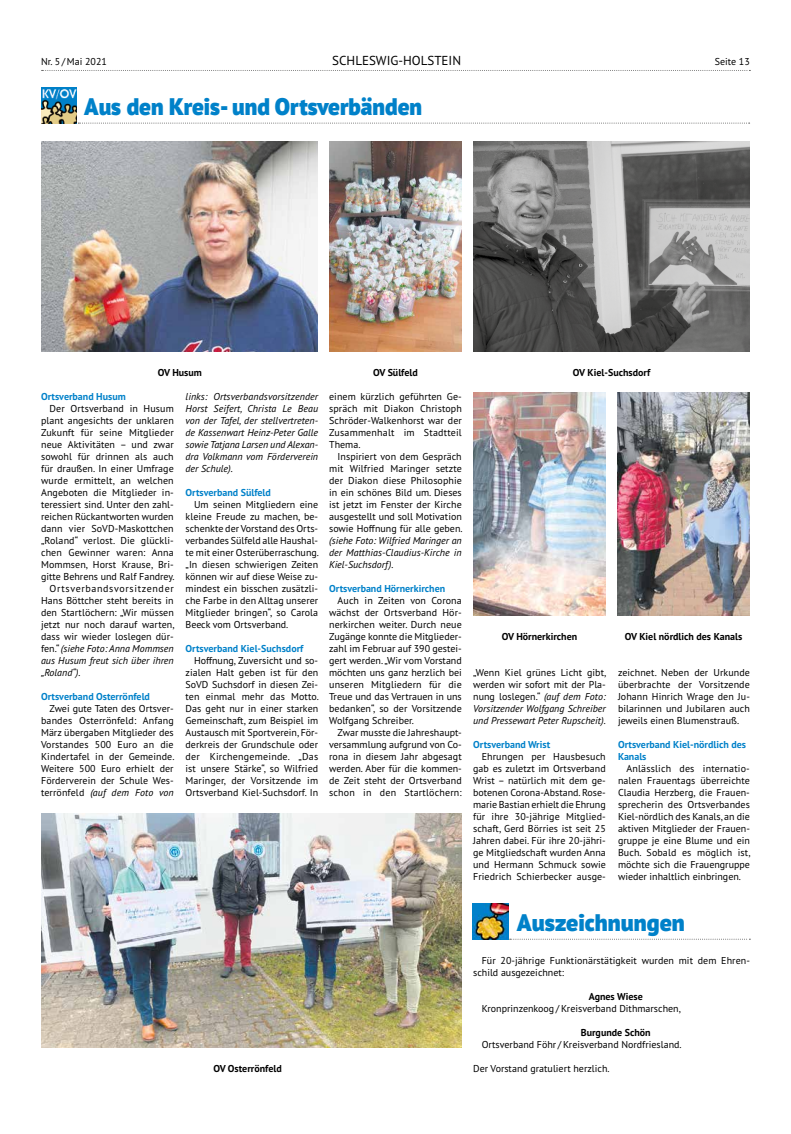
<style>
.page{position:relative;width:791px;height:1134px;background:#fff}
.page>*{position:absolute;margin:0;border:0;box-sizing:border-box;transform-origin:0 0}
.t1{font:900 24px "PT Sans Pro";color:#0081c9}
.t2{font:13px "PT Sans Pro";color:#000}
.t3{font:10px/12px "PT Sans Pro";letter-spacing:.005em;color:#000;text-align:justify}
.t4{font:italic 10px/12px "PT Sans Pro";color:#000;text-align:justify}
.t5{font:700 10px/12px "PT Sans Pro";color:#0081c9}
.t6{font:700 10px "PT Sans Pro";color:#000}
.t7{font:10px "PT Sans Pro";letter-spacing:.065em;color:#000}
.s1{font-style:normal}
.s2{font-style:italic}
</style>
<div class="page">
<img style="left:41px;top:88px;width:36px;height:36px">
<svg style="left:78px;top:123px;width:672px;height:1px"></svg>
<img style="left:41px;top:142px;width:277px;height:210px">
<img style="left:473px;top:142px;width:277px;height:210px">
<img style="left:41px;top:814px;width:421px;height:234px">
<img style="left:473px;top:392px;width:133px;height:223px">
<img style="left:617px;top:392px;width:133px;height:224px">
<img style="left:329px;top:142px;width:133px;height:210px">
<img style="left:472px;top:904px;width:36px;height:36px">
<svg style="left:510px;top:939px;width:240px;height:1px"></svg>
<svg style="left:42px;top:70px;width:708px;height:1px"></svg>
<p class="t3" style="left:41px;top:55px;width:67px">Nr. 5 / Mai 2021</p>
<h2 class="t2" style="left:332px;top:52px;width:130px">SCHLESWIG-HOLSTEIN</h2>
<p class="t3" style="left:715px;top:55px;width:36px">Seite 13</p>
<h1 class="t1" style="left:84px;top:91px;width:339px">Aus den Kreis- und Ortsverbänden</h1>
<p class="t6" style="left:373px;top:365px;width:46px">OV Sülfeld</p>
<p class="t6" style="left:158px;top:365px;width:46px">OV Husum</p>
<p class="t6" style="left:573px;top:365px;width:79px">OV Kiel-Suchsdorf</p>
<p class="t5" style="left:41px;top:390px;width:86px">Ortsverband Husum</p>
<p class="t3" style="left:50px;top:402px;width:126px">Der Ortsverband in Husum</p>
<p class="t3" style="left:41px;top:414px;width:134px">plant angesichts der unklaren</p>
<p class="t3" style="left:41px;top:426px;width:134px">Zukunft für seine Mitglieder</p>
<p class="t3" style="left:41px;top:438px;width:134px">neue Aktivitäten – und zwar</p>
<p class="t3" style="left:41px;top:450px;width:134px">sowohl für drinnen als auch</p>
<p class="t3" style="left:41px;top:462px;width:134px">für draußen. In einer Umfrage</p>
<p class="t3" style="left:41px;top:474px;width:134px">wurde ermittelt, an welchen</p>
<p class="t3" style="left:41px;top:486px;width:134px">Angeboten die Mitglieder in-</p>
<p class="t3" style="left:41px;top:498px;width:134px">teressiert sind. Unter den zahl-</p>
<p class="t3" style="left:41px;top:510px;width:134px">reichen Rückantworten wurden</p>
<p class="t3" style="left:41px;top:522px;width:134px">dann vier SoVD-Maskottchen</p>
<p class="t3" style="left:41px;top:534px;width:134px">„Roland“ verlost. Die glückli-</p>
<p class="t3" style="left:41px;top:546px;width:134px">chen Gewinner waren: Anna</p>
<p class="t3" style="left:41px;top:558px;width:134px">Mommsen, Horst Krause, Bri-</p>
<p class="t3" style="left:41px;top:570px;width:135px">gitte Behrens und Ralf Fandrey.</p>
<p class="t7" style="left:50px;top:582px;width:126px">Ortsverbandsvorsitzender</p>
<p class="t3" style="left:41px;top:594px;width:134px">Hans Böttcher steht bereits in</p>
<p class="t3" style="left:41px;top:606px;width:134px">den Startlöchern: „Wir müssen</p>
<p class="t3" style="left:41px;top:618px;width:135px">jetzt nur noch darauf warten,</p>
<p class="t3" style="left:41px;top:630px;width:134px">dass wir wieder loslegen dür-</p>
<p class="t4" style="left:41px;top:642px;width:134px"><span class="s1">fen.“</span> (siehe Foto: Anna Mommsen</p>
<p class="t4" style="left:41px;top:654px;width:134px">aus Husum freut sich über ihren</p>
<p class="t4" style="left:41px;top:666px;width:41px">„Roland“).</p>
<p class="t5" style="left:41px;top:690px;width:110px">Ortsverband Osterrönfeld</p>
<p class="t3" style="left:41px;top:702px;width:135px;text-indent:8px">Zwei gute Taten des Ortsver&shy;bandes Osterrönfeld: Anfang März übergaben Mitglieder des Vorstandes 500 Euro an die Kindertafel in der Gemeinde.<br>Weitere 500 Euro erhielt der Förderverein der Schule Wes&shy;terrönfeld <span class="s2">(auf dem Foto von</span></p>
<p class="t4" style="left:186px;top:390px;width:134px">links: Ortsverbandsvorsitzender Horst Seifert, Christa Le Beau von der Tafel, der stellvertreten&shy;de Kassenwart Heinz-Peter Galle sowie Tatjana Larsen und Alexan&shy;dra Volkmann vom Förderverein der Schule).</p>
<p class="t5" style="left:186px;top:486px;width:87px">Ortsverband Sülfeld</p>
<p class="t3" style="left:186px;top:498px;width:135px;text-indent:8px">Um seinen Mitgliedern eine kleine Freude zu machen, be&shy;schenkte der Vorstand des Orts&shy;verbandes Sülfeld alle Haushal&shy;te mit einer Osterüberraschung. „In diesen schwierigen Zeiten können wir auf diese Weise zu&shy;mindest ein bisschen zusätzli&shy;che Farbe in den Alltag unserer Mitglieder bringen“, so Carola Beeck vom Ortsverband.</p>
<p class="t5" style="left:186px;top:642px;width:119px">Ortsverband Kiel-Suchsdorf</p>
<p class="t3" style="left:186px;top:654px;width:135px;text-indent:8px">Hoffnung, Zuversicht und so&shy;zialen Halt geben ist für den SoVD Suchsdorf in diesen Zei&shy;ten einmal mehr das Motto.<br>Das geht nur in einer starken Gemeinschaft, zum Beispiel im Austausch mit Sportverein, För&shy;derkreis der Grundschule oder der Kirchengemeinde. „Das ist unsere Stärke“, so Wilfried Maringer, der Vorsitzende im Ortsverband Kiel-Suchsdorf. In</p>
<p class="t3" style="left:329px;top:390px;width:134px">einem kürzlich geführten Ge&shy;spräch mit Diakon Christoph Schröder-Walkenhorst war der Zusammenhalt im Stadtteil Thema.</p>
<p class="t3" style="left:329px;top:450px;width:135px;text-indent:8px">Inspiriert von dem Gespräch mit Wilfried Maringer setzte der Diakon diese Philosophie in ein schönes Bild um. Dieses ist jetzt im Fenster der Kirche ausgestellt und soll Motivation sowie Hoffnung für alle geben.</p>
<p class="t4" style="left:329px;top:534px;width:134px">(siehe Foto: Wilfried Maringer an der Matthias-Claudius-Kirche in Kiel-Suchsdorf).</p>
<p class="t5" style="left:329px;top:582px;width:118px">Ortsverband Hörnerkirchen</p>
<p class="t3" style="left:329px;top:594px;width:134px;text-indent:8px">Auch in Zeiten von Corona wächst der Ortsverband Hör&shy;nerkirchen weiter. Durch neue Zugänge konnte die Mitglieder&shy;zahl im Februar auf 390 gestei&shy;gert werden. „Wir vom Vorstand möchten uns ganz herzlich bei unseren Mitgliedern für die Treue und das Vertrauen in uns bedanken“, so der Vorsitzende Wolfgang Schreiber.</p>
<p class="t3" style="left:329px;top:726px;width:134px;text-indent:8px">Zwar musste die Jahreshaupt&shy;versammlung aufgrund von Co&shy;rona in diesem Jahr abgesagt werden. Aber für die kommen&shy;de Zeit steht der Ortsverband schon in den Startlöchern:</p>
<p class="t6" style="left:502px;top:629px;width:77px">OV Hörnerkirchen</p>
<p class="t6" style="left:625px;top:629px;width:119px">OV Kiel nördlich des Kanals</p>
<p class="t4" style="left:473px;top:666px;width:135px"><span class="s1">„Wenn Kiel grünes Licht gibt, werden wir sofort mit der Pla&shy;nung loslegen.“</span> (auf dem Foto:<br>Vorsitzender Wolfgang Schreiber und Pressewart Peter Rupscheit).</p>
<p class="t5" style="left:473px;top:738px;width:78px">Ortsverband Wrist</p>
<p class="t3" style="left:473px;top:750px;width:134px;text-indent:8px">Ehrungen per Hausbesuch gab es zuletzt im Ortsverband Wrist – natürlich mit dem ge&shy;botenen Corona-Abstand. Rose&shy;marie Bastian erhielt die Ehrung für ihre 30-jährige Mitglied&shy;schaft, Gerd Börries ist seit 25<br>Jahren dabei. Für ihre 20-jähri&shy;ge Mitgliedschaft wurden Anna und Hermann Schmuck sowie Friedrich Schierbecker ausge-</p>
<p class="t3" style="left:618px;top:666px;width:133px">zeichnet. Neben der Urkunde überbrachte der Vorsitzende Johann Hinrich Wrage den Ju&shy;bilarinnen und Jubilaren auch jeweils einen Blumenstrauß.</p>
<p class="t5" style="left:618px;top:738px;width:130px">Ortsverband Kiel-nördlich des<br>Kanals</p>
<p class="t3" style="left:618px;top:762px;width:134px;text-indent:8px">Anlässlich des internatio&shy;nalen Frauentags überreichte Claudia Herzberg, die Frauen&shy;sprecherin des Ortsverbandes Kiel-nördlich des Kanals, an die aktiven Mitglieder der Frauen&shy;gruppe je eine Blume und ein Buch. Sobald es möglich ist, möchte sich die Frauengruppe wieder inhaltlich einbringen.</p>
<p class="t6" style="left:213px;top:1061px;width:70px">OV Osterrönfeld</p>
<h1 class="t1" style="left:517px;top:906px;width:169px">Auszeichnungen</h1>
<p class="t3" style="left:473px;top:954px;width:278px;text-indent:8px">Für 20-jährige Funktionärstätigkeit wurden mit dem Ehren&shy;schild ausgezeichnet:</p>
<p class="t6" style="left:589px;top:989px;width:55px">Agnes Wiese</p>
<p class="t3" style="left:482px;top:1002px;width:201px">Kronprinzenkoog / Kreisverband Dithmarschen,</p>
<p class="t6" style="left:581px;top:1025px;width:71px">Burgunde Schön</p>
<p class="t3" style="left:482px;top:1038px;width:201px">Ortsverband Föhr / Kreisverband Nordfriesland.</p>
<p class="t3" style="left:473px;top:1062px;width:138px">Der Vorstand gratuliert herzlich.</p>
</div>
